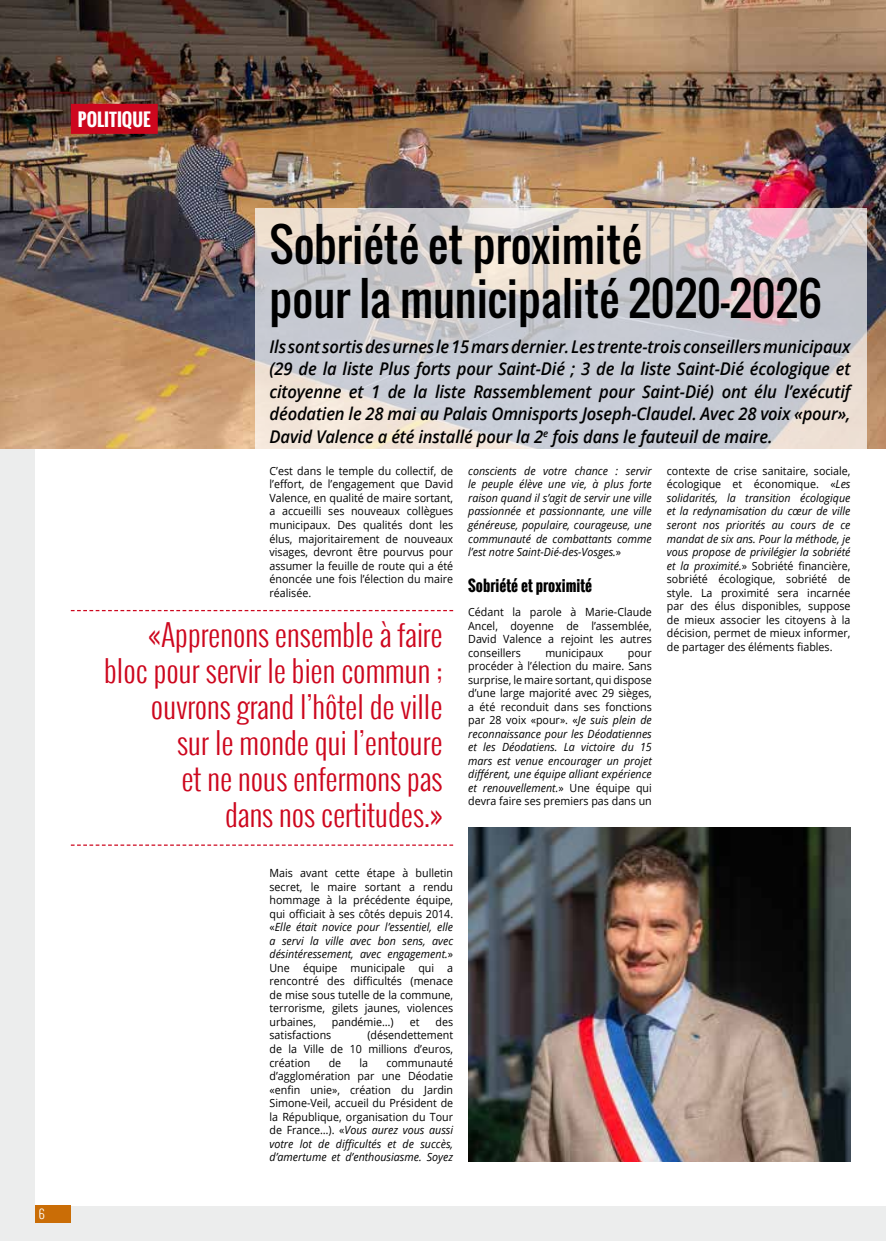
<style>
.page{position:relative;width:886px;height:1241px;background:#fff}
.page>*{position:absolute;margin:0;border:0;box-sizing:border-box;transform-origin:0 0}
.t1{font:45px/54px "Oswald";color:#000}
.t2{font:300 30px/36px "Oswald";color:#cd071e;text-align:right}
.t3{font:italic 600 17.5px/22.5px "Open Sans";letter-spacing:-.01em;color:#000;text-align:justify;scale:.95 1}
.t4{font:700 17.5px "Oswald";color:#fff}
.t5{font:700 15px "Oswald";color:#000}
.t6{font:300 12.5px "Oswald";color:#fff}
.t7{font:11.25px/13.5px "Open Sans";color:#000;text-align:justify;scale:.95 1}
.t8{font:italic 11.25px/13.5px "Open Sans";color:#000;text-align:justify;scale:.95 1}
.s1{font-style:normal}
.s2{font-style:italic}
</style>
<div class="page">
<div style="left:0;top:0;width:886px;height:1240px;background:#eceded"></div>
<div style="left:35px;top:35px;width:851px;height:1170px;background:#fff"></div>
<img style="left:0;top:0;width:886px;height:448px">
<svg style="left:254px;top:208px;width:612px;height:240px;background:#cdc9cb"></svg>
<div style="left:71px;top:104px;width:87px;height:30px;background:#cd071e"></div>
<svg style="left:71px;top:610px;width:382px;height:1px"></svg>
<svg style="left:71px;top:844px;width:382px;height:1px"></svg>
<img style="left:468px;top:827px;width:382px;height:333px">
<div style="left:35px;top:1205px;width:36px;height:17px;background:#ca6d06"></div>
<h3 class="t4" style="left:78px;top:106px;width:74px">POLITIQUE</h3>
<p class="t6" style="left:39px;top:1204px;width:7px">6</p>
<h1 class="t1" style="left:269px;top:217px;width:554px">Sobriété et proximité<br>pour la municipalité 2020-2026</h1>
<p class="t3" style="left:269px;top:335px;width:613px">Ils sont sortis des urnes le 15 mars dernier. Les trente-trois conseillers municipaux (29 de la liste Plus forts pour Saint-Dié ; 3 de la liste Saint-Dié écologique et citoyenne et 1 de la liste Rassemblement pour Saint-Dié) ont élu l’exécutif déodatien le 28 mai au Palais Omnisports Joseph-Claudel. Avec 28 voix «pour», David Valence a été installé pour la 2<sup>e</sup> fois dans le fauteuil de maire.</p>
<p class="t7" style="left:269px;top:464px;width:195px">C’est dans le temple du collectif, de l’effort, de l’engagement que David Valence, en qualité de maire sortant, a accueilli ses nouveaux collègues municipaux. Des qualités dont les élus, majoritairement de nouveaux visages, devront être pourvus pour assumer la feuille de route qui a été énoncée une fois l’élection du maire réalisée.</p>
<h2 class="t2" style="left:104px;top:616px;width:340px">«Apprenons ensemble à faire bloc pour servir le bien commun ; ouvrons grand l’hôtel de ville<br>sur le monde qui l’entoure<br>et ne nous enfermons pas<br>dans nos certitudes.»</h2>
<p class="t8" style="left:468px;top:464px;width:195px">conscients de votre chance : servir le peuple élève une vie, à plus forte raison quand il s’agit de servir une ville passionnée et passionnante, une ville généreuse, populaire, courageuse, une communauté de combattants comme l’est notre Saint-Dié-des-Vosges.<span class="s1">»</span></p>
<h3 class="t5" style="left:468px;top:574px;width:125px">Sobriété et proximité</h3>
<p class="t7" style="left:468px;top:605px;width:195px">Cédant la parole à Marie-Claude Ancel, doyenne de l’assemblée, David Valence a rejoint les autres conseillers</p>
<p class="t7" style="left:545px;top:645px;width:63px">municipaux</p>
<p class="t7" style="left:468px;top:645px;width:195px;text-indent:160px">pour procéder à l’élection du maire. Sans surprise, le maire sortant, qui dispose d’une large majorité avec 29 sièges, a été reconduit dans ses fonctions par 28 voix «pour». «<span class="s2">Je suis plein de reconnaissance pour les Déodatiennes et les Déodatiens. La victoire du 15 mars est venue encourager un projet différent, une équipe alliant expérience et renouvellement.</span>» Une équipe qui devra faire ses premiers pas dans un</p>
<p class="t7" style="left:667px;top:464px;width:195px">contexte de crise sanitaire, sociale, écologique et économique. «<span class="s2">Les solidarités, la transition écologique et la redynamisation du cœur de ville seront nos priorités au cours de ce mandat de six ans. Pour la méthode, je vous propose de privilégier la sobriété et la proximité.</span>» Sobriété financière, sobriété écologique, sobriété de style. La proximité sera incarnée par des élus disponibles, suppose de mieux associer les citoyens à la décision, permet de mieux informer, de partager des éléments fiables.</p>
<p class="t7" style="left:269px;top:866px;width:195px">Mais avant cette étape à bulletin secret, le maire sortant a rendu hommage à la précédente équipe, qui officiait à ses côtés depuis 2014. «<span class="s2">Elle était novice pour l’essentiel, elle a servi la ville avec bon sens, avec désintéressement, avec engagement.</span>» Une équipe municipale qui a rencontré des difficultés (menace de mise sous tutelle de la commune, terrorisme, gilets jaunes, violences urbaines,</p>
<p class="t7" style="left:332px;top:1014px;width:67px">pandémie…)</p>
<p class="t7" style="left:410px;top:1014px;width:12px">et</p>
<p class="t7" style="left:435px;top:1014px;width:20px">des</p>
<p class="t7" style="left:269px;top:1028px;width:195px;text-indent:98px">(désendettement de la Ville de 10 millions d’euros, création</p>
<p class="t7" style="left:269px;top:1028px;width:67px">satisfactions</p>
<p class="t7" style="left:269px;top:1055px;width:195px;text-indent:117px">communauté d’agglomération par une Déodatie «enfin unie», création du Jardin Simone-Veil, accueil du Président de la République, organisation du Tour de France…). «<span class="s2">Vous aurez vous aussi votre lot de difficultés et de succès, d’amertume et d’enthousiasme. Soyez</span></p>
<p class="t7" style="left:329px;top:1055px;width:15px">de</p>
<p class="t7" style="left:359px;top:1055px;width:11px">la</p>
</div>
